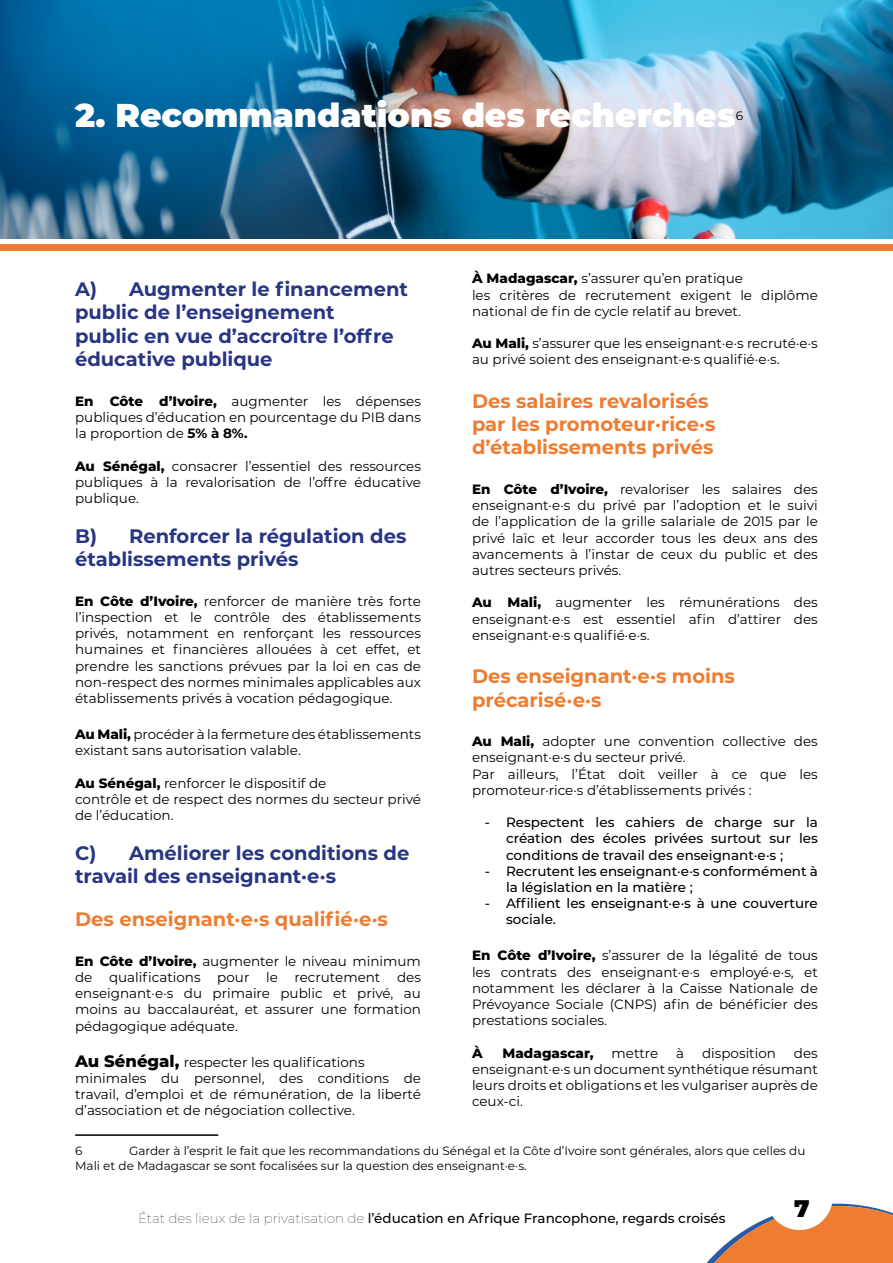
<style>
.page{position:relative;width:893px;height:1263px;background:#fff}
.page>*{position:absolute;margin:0;border:0;box-sizing:border-box;transform-origin:0 0}
.t1{font:900 33px "Montserrat";color:#fff}
.t2{font:900 24px "Montserrat";color:#000}
.t3{font:700 19.5px/23.4px "Montserrat";color:#283583}
.t4{font:700 19.5px/23.4px "Montserrat";color:#ee7c31}
.t5{font:13.5px/16.2px "Montserrat";color:#000;text-align:justify}
.t6{font:500 13.5px/16.2px "Montserrat";color:#000}
.t7{font:800 13.5px "Montserrat";color:#000}
.t8{font:12.3px "Montserrat";color:#000}
.t9{font:12px/14.4px "Montserrat";color:#000}
.s1{font-weight:800}
.s2{font-weight:700}
.s3{font-weight:800;font-size:16.5px}
.s4{font-weight:100}
</style>
<div class="page">
<img style="left:0;top:0;width:893px;height:238px">
<div style="left:0;top:244px;width:893px;height:6px;background:#ee7c31"></div>
<hr style="left:75px;top:1134px;width:143px;height:2px;background:#000">
<svg style="left:707px;top:1203px;width:186px;height:60px"></svg>
<h1 class="t1" style="left:75px;top:90px;width:662px">2. Recommandations des recherches</h1>
<p class="t8" style="left:736px;top:107px;width:9px">6</p>
<h3 class="t3" style="left:75px;top:276px;width:334px">A) Augmenter le financement public de l’enseignement<br>public en vue d’accroître l’offre éducative publique</h3>
<p class="t5" style="left:75px;top:392px;width:347px"><span class="s1">En Côte d’Ivoire,</span> augmenter les dépenses publiques d’éducation en pourcentage du PIB dans la proportion de <span class="s2">5% à 8%.</span></p>
<p class="t5" style="left:75px;top:457px;width:347px"><span class="s1">Au Sénégal,</span> consacrer l’essentiel des ressources publiques à la revalorisation de l’offre éducative publique.</p>
<h3 class="t3" style="left:75px;top:523px;width:333px">B) Renforcer la régulation des établissements privés</h3>
<p class="t5" style="left:75px;top:592px;width:347px"><span class="s1">En Côte d’Ivoire,</span> renforcer de manière très forte l’inspection et le contrôle des établissements privés, notamment en renforçant les ressources humaines et financières allouées à cet effet, et prendre les sanctions prévues par la loi en cas de non-respect des normes minimales applicables aux établissements privés à vocation pédagogique.</p>
<p class="t5" style="left:75px;top:725px;width:347px"><span class="s1">Au Mali,</span> procéder à la fermeture des établissements existant sans autorisation valable.</p>
<p class="t5" style="left:75px;top:774px;width:347px;text-align:left"><span class="s1">Au Sénégal,</span> renforcer le dispositif de<br>contrôle et de respect des normes du secteur privé de l’éducation.</p>
<h3 class="t3" style="left:75px;top:840px;width:336px">C) Améliorer les conditions de travail des enseignant·e·s</h3>
<h3 class="t4" style="left:75px;top:906px;width:314px">Des enseignant·e·s qualifié·e·s</h3>
<p class="t5" style="left:75px;top:952px;width:347px"><span class="s1">En Côte d’Ivoire,</span> augmenter le niveau minimum de qualifications pour le recrutement des enseignant·e·s du primaire public et privé, au moins au baccalauréat, et assurer une formation pédagogique adéquate.</p>
<p class="t5" style="left:75px;top:1053px;width:347px;text-align:left"><span class="s3">Au Sénégal,</span> respecter les qualifications minimales du personnel, des conditions de travail, d’emploi et de rémunération, de la liberté d’association et de négociation collective.</p>
<p class="t5" style="left:472px;top:270px;width:347px;text-align:left"><span class="s1">À Madagascar,</span> s’assurer qu’en pratique<br>les critères de recrutement exigent le diplôme national de fin de cycle relatif au brevet.</p>
<p class="t5" style="left:472px;top:335px;width:347px"><span class="s1">Au Mali,</span> s’assurer que les enseignant·e·s recruté·e·s au privé soient des enseignant·e·s qualifié·e·s.</p>
<h3 class="t4" style="left:472px;top:388px;width:245px">Des salaires revalorisés par les promoteur·rice·s d’établissements privés</h3>
<p class="t5" style="left:472px;top:481px;width:347px"><span class="s1">En Côte d’Ivoire,</span> revaloriser les salaires des enseignant·e·s du privé par l’adoption et le suivi de l’application de la grille salariale de 2015 par le privé laïc et leur accorder tous les deux ans des avancements à l’instar de ceux du public et des autres secteurs privés.</p>
<p class="t5" style="left:472px;top:594px;width:347px"><span class="s1">Au Mali,</span> augmenter les rémunérations des enseignant·e·s est essentiel afin d’attirer des enseignant·e·s qualifié·e·s.</p>
<h3 class="t4" style="left:472px;top:663px;width:264px">Des enseignant·e·s moins précarisé·e·s</h3>
<p class="t5" style="left:472px;top:733px;width:347px;text-align:left"><span class="s1">Au Mali,</span> adopter une convention collective des enseignant·e·s du secteur privé.<br>Par ailleurs, l’État doit veiller à ce que les promoteur·rice·s d’établissements privés :</p>
<p class="t6" style="left:506px;top:814px;width:313px;text-align:justify;text-indent:-21px">- Respectent les cahiers de charge sur la création des écoles privées surtout sur les conditions de travail des enseignant·e·s ;</p>
<p class="t6" style="left:506px;top:862px;width:313px;text-indent:-21px">- Recrutent les enseignant·e·s conformément à la législation en la matière ;</p>
<p class="t6" style="left:506px;top:895px;width:313px;text-indent:-21px">- Affilient les enseignant·e·s à une couverture sociale.</p>
<p class="t5" style="left:472px;top:947px;width:347px"><span class="s1">En Côte d’Ivoire,</span> s’assurer de la légalité de tous les contrats des enseignant·e·s employé·e·s, et notamment les déclarer à la Caisse Nationale de Prévoyance Sociale (CNPS) afin de bénéficier des prestations sociales.</p>
<p class="t7" style="left:472px;top:1043px;width:12px">À</p>
<p class="t7" style="left:502px;top:1043px;width:93px">Madagascar,</p>
<p class="t5" style="left:612px;top:1044px;width:48px">mettre</p>
<p class="t5" style="left:676px;top:1044px;width:9px">à</p>
<p class="t5" style="left:702px;top:1044px;width:75px">disposition</p>
<p class="t5" style="left:472px;top:1044px;width:347px;text-indent:322px">des enseignant·e·s un document synthétique résumant leurs droits et obligations et les vulgariser auprès de ceux-ci.</p>
<p class="t9" style="left:75px;top:1143px;width:732px;text-indent:54px">Garder à l’esprit le fait que les recommandations du Sénégal et la Côte d’Ivoire sont générales, alors que celles du<br>Mali et de Madagascar se sont focalisées sur la question des enseignant·e·s.</p>
<p class="t9" style="left:75px;top:1143px;width:9px">6</p>
<p class="t6" style="left:138px;top:1209px;width:589px"><span class="s4">État des lieux de la privatisation de</span> l’éducation en Afrique Francophone, regards croisés</p>
<h2 class="t2" style="left:794px;top:1190px;width:17px">7</h2>
</div>
